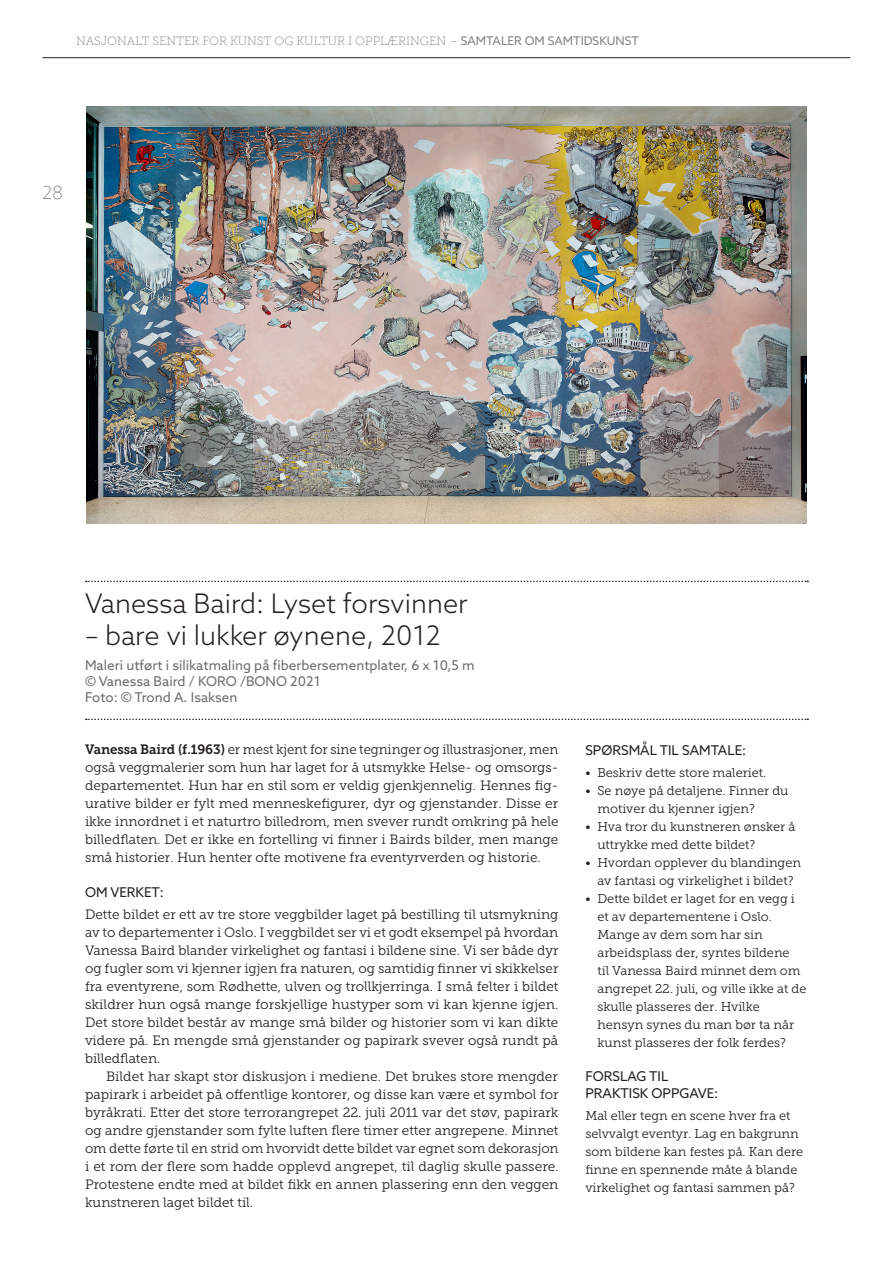
<style>
.page{position:relative;width:893px;height:1263px;background:#fff}
.page>*{position:absolute;margin:0;border:0;box-sizing:border-box;transform-origin:0 0}
.Kunster_tittel{font:300 27px "Azo Sans";color:#231f20}
.t1{font:100 18px "Azo Sans";color:#231f20}
.Brødtekst{font:13.5px/18px "Museo Slab 300";color:#231f20;text-align:justify}
.Undertekst{font:13.5px/16.2px "Azo Sans";color:#6c6d70}
.Mellomtittel{font:13.5px/16.2px "Azo Sans";color:#231f20}
.Brødtekst-2{font:12.75px/18px "Museo Slab 300";color:#231f20}
.t2{font:12px "Museo Slab 100";color:#808285}
.s1{font-family:"Azo Sans"}
.s2{font-family:"Museo Slab 700"}
</style>
<div class="page">
<hr style="left:43px;top:57px;width:807px;height:1px;background:#231f20">
<img style="left:86px;top:106px;width:721px;height:418px">
<svg style="left:86px;top:581px;width:722px;height:1px"></svg>
<svg style="left:86px;top:719px;width:722px;height:1px"></svg>
<p class="t2" style="left:76px;top:35px;width:564px">NASJONALT SENTER FOR KUNST OG KULTUR I OPPLÆRINGEN – <span class="s1">SAMTALER OM SAMTIDSKUNST</span></p>
<h2 class="t1" style="left:43px;top:181px;width:22px">28</h2>
<p class="Kunster_tittel" style="left:85px;top:585px;width:384px">Vanessa Baird: Lyset forsvinner</p>
<p class="Kunster_tittel" style="left:85px;top:618px;width:357px">– bare vi lukker øynene, 2012</p>
<p class="Undertekst" style="left:85px;top:657px;width:391px">Maleri utført i silikatmaling på fiberbersementplater, 6 x 10,5 m © Vanessa Baird / KORO /BONO 2021<br>Foto: © Trond A. Isaksen</p>
<p class="Brødtekst" style="left:85px;top:741px;width:475px"><span class="s2">Vanessa Baird (f.1963)</span> er mest kjent for sine tegninger og illustrasjoner, men også veggmalerier som hun har laget for å utsmykke Helse- og omsorgs&shy;departementet. Hun har en stil som er veldig gjenkjennelig. Hennes fig&shy;urative bilder er fylt med menneskefigurer, dyr og gjenstander. Disse er ikke innordnet i et naturtro billedrom, men svever rundt omkring på hele billedflaten. Det er ikke en fortelling vi finner i Bairds bilder, men mange små historier. Hun henter ofte motivene fra eventyrverden og historie.</p>
<p class="Mellomtittel" style="left:85px;top:883px;width:80px">OM VERKET:</p>
<p class="Brødtekst" style="left:85px;top:905px;width:475px">Dette bildet er ett av tre store veggbilder laget på bestilling til utsmykning av to departementer i Oslo. I veggbildet ser vi et godt eksempel på hvordan Vanessa Baird blander virkelighet og fantasi i bildene sine. Vi ser både dyr og fugler som vi kjenner igjen fra naturen, og samtidig finner vi skikkelser fra eventyrene, som Rødhette, ulven og trollkjerringa. I små felter i bildet skildrer hun også mange forskjellige hustyper som vi kan kjenne igjen.<br>Det store bildet består av mange små bilder og historier som vi kan dikte videre på. En mengde små gjenstander og papirark svever også rundt på billedflaten.</p>
<p class="Brødtekst" style="left:85px;top:1067px;width:475px;text-indent:21px">Bildet har skapt stor diskusjon i mediene. Det brukes store mengder papirark i arbeidet på offentlige kontorer, og disse kan være et symbol for byråkrati. Etter det store terrorangrepet 22. juli 2011 var det støv, papirark og andre gjenstander som fylte luften flere timer etter angrepene. Minnet om dette førte til en strid om hvorvidt dette bildet var egnet som dekorasjon i et rom der flere som hadde opplevd angrepet, til daglig skulle passere.<br>Protestene endte med at bildet fikk en annen plassering enn den veggen kunstneren laget bildet til.</p>
<p class="Mellomtittel" style="left:585px;top:742px;width:162px">SPØRSMÅL TIL SAMTALE:</p>
<p class="Brødtekst-2" style="left:585px;top:764px;width:182px">• Beskriv dette store maleriet.</p>
<p class="Brødtekst-2" style="left:597px;top:782px;width:193px;text-indent:-12px">• Se nøye på detaljene. Finner du motiver du kjenner igjen?</p>
<p class="Brødtekst-2" style="left:597px;top:818px;width:200px;text-indent:-12px">• Hva tror du kunstneren ønsker å uttrykke med dette bildet?</p>
<p class="Brødtekst-2" style="left:585px;top:854px;width:217px;text-align:center">• Hvordan opplever du blandingen av fantasi og virkelighet i bildet?</p>
<p class="Brødtekst-2" style="left:597px;top:890px;width:211px;text-indent:-12px">• Dette bildet er laget for en vegg i et av departementene i Oslo.<br>Mange av dem som har sin arbeidsplass der, syntes bildene<br>til Vanessa Baird minnet dem om angrepet 22. juli, og ville ikke at de skulle plasseres der. Hvilke hensyn synes du man bør ta når kunst plasseres der folk ferdes?</p>
<p class="Mellomtittel" style="left:585px;top:1068px;width:134px">FORSLAG TIL<br>PRAKTISK OPPGAVE:</p>
<p class="Brødtekst-2" style="left:585px;top:1106px;width:219px">Mal eller tegn en scene hver fra et selvvalgt eventyr. Lag en bakgrunn som bildene kan festes på. Kan dere finne en spennende måte å blande virkelighet og fantasi sammen på?</p>
</div>
